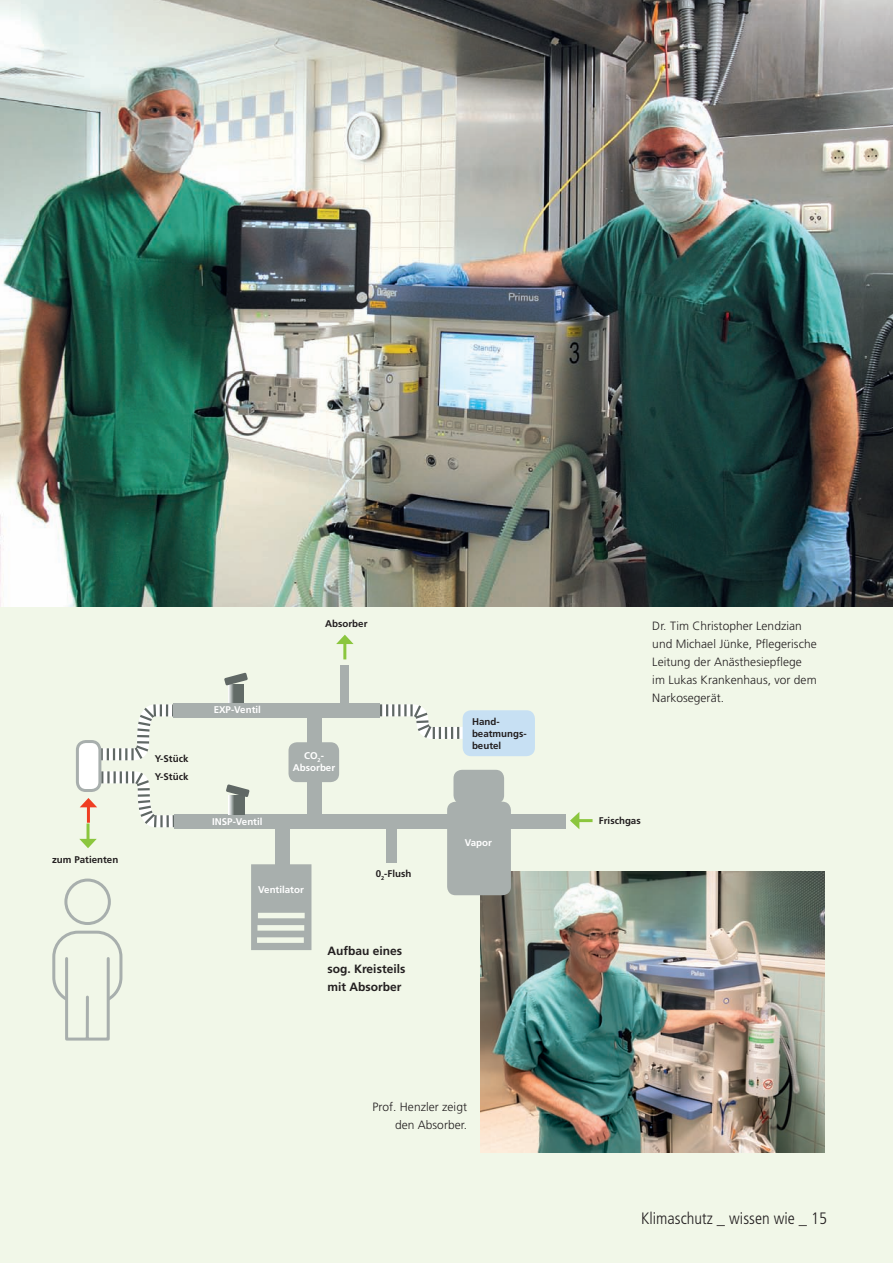
<style>
.page{position:relative;width:893px;height:1263px;background:#fff}
.page>*{position:absolute;margin:0;border:0;box-sizing:border-box;transform-origin:0 0}
.t1{font:300 condensed 16.5px "Frutiger";color:#231f20}
.t2{font:300 12px/18px "Frutiger";letter-spacing:.005em;color:#231f20}
.t3{font:700 12px/18px "Frutiger";color:#231f20}
.t4{font:700 9.75px/12px "Frutiger";color:#231f20}
.t5{font:700 9.75px/12px "Frutiger";color:#fff;text-align:center}
</style>
<div class="page">
<div style="left:0;top:606px;width:893px;height:657px;background:#f1f7e8"></div>
<svg style="left:380px;top:704px;width:89px;height:41px"></svg>
<img style="left:0;top:0;width:893px;height:606px">
<img style="left:481px;top:872px;width:344px;height:280px">
<div style="left:173px;top:703px;width:207px;height:15px;background:#a8afad"></div>
<div style="left:175px;top:814px;width:391px;height:14px;background:#a8afad"></div>
<div style="left:275px;top:826px;width:14px;height:39px;background:#a8afad"></div>
<svg style="left:251px;top:864px;width:60px;height:86px;background:#b3bab6"></svg>
<svg style="left:230px;top:797px;width:14px;height:17px"></svg>
<svg style="left:226px;top:784px;width:24px;height:13px"></svg>
<svg style="left:228px;top:686px;width:16px;height:17px"></svg>
<svg style="left:224px;top:672px;width:24px;height:14px"></svg>
<div style="left:307px;top:716px;width:14px;height:98px;background:#a8afad"></div>
<div style="left:288px;top:742px;width:51px;height:40px;background:#a8afad;border-radius:9px"></div>
<div style="left:386px;top:823px;width:10px;height:40px;background:#a8afad"></div>
<div style="left:340px;top:665px;width:9px;height:41px;background:#a8afad"></div>
<hr style="left:577px;top:819px;width:16px;height:3px;background:#8bc63e">
<svg style="left:570px;top:812px;width:9px;height:17px"></svg>
<div style="left:463px;top:710px;width:72px;height:46px;background:#c7e0f3;border-radius:9px"></div>
<div style="left:453px;top:770px;width:51px;height:34px;background:#a8afad;border-radius:9px"></div>
<div style="left:447px;top:802px;width:64px;height:93px;background:#a8afad;border-radius:9px"></div>
<hr style="left:343px;top:641px;width:3px;height:18px;background:#8bc63e">
<svg style="left:336px;top:635px;width:18px;height:9px"></svg>
<hr style="left:87px;top:823px;width:3px;height:18px;background:#8bc63e">
<svg style="left:79px;top:839px;width:18px;height:9px"></svg>
<svg style="left:80px;top:704px;width:107px;height:129px"></svg>
<div style="left:77px;top:741px;width:23px;height:49px;background:#fff;border-radius:9px"></div>
<div style="left:76px;top:740px;width:25px;height:52px;border:3px solid #a8afad;border-radius:9px"></div>
<svg style="left:52px;top:878px;width:71px;height:163px"></svg>
<p class="t4" style="left:52px;top:853px;width:68px">zum Patienten</p>
<p class="t4" style="left:155px;top:750px;width:35px;line-height:18px">Y-Stück<br>Y-Stück</p>
<p class="t5" style="left:214px;top:704px;width:49px">EXP-Ventil</p>
<p class="t4" style="left:325px;top:617px;width:44px">Absorber</p>
<p class="t2" style="left:652px;top:617px;width:166px">Dr. Tim Christopher Lendzian und Michael Jünke, Pflegerische<br>Leitung der Anästhesiepflege im Lukas Krankenhaus, vor dem<br>Narkosegerät.</p>
<p class="t5" style="left:293px;top:749px;width:44px">CO<sub>2</sub>-<br>Absorber</p>
<p class="t4" style="left:472px;top:715px;width:56px">Hand&shy;beatmungs&shy;beutel</p>
<p class="t5" style="left:212px;top:815px;width:52px">INSP-Ventil</p>
<p class="t4" style="left:599px;top:815px;width:43px">Frischgas</p>
<p class="t5" style="left:258px;top:883px;width:47px">Ventilator</p>
<p class="t4" style="left:376px;top:868px;width:37px">0<sub>2</sub>-Flush</p>
<p class="t3" style="left:327px;top:942px;width:79px">Aufbau eines sog. Kreisteils mit Absorber</p>
<p class="t5" style="left:465px;top:836px;width:29px">Vapor</p>
<p class="t2" style="left:373px;top:1097px;width:96px;text-align:right">Prof. Henzler zeigt den Absorber.</p>
<h1 class="t1" style="left:641px;top:1209px;width:188px">Klimaschutz _ wissen wie _ 15</h1>
</div>
